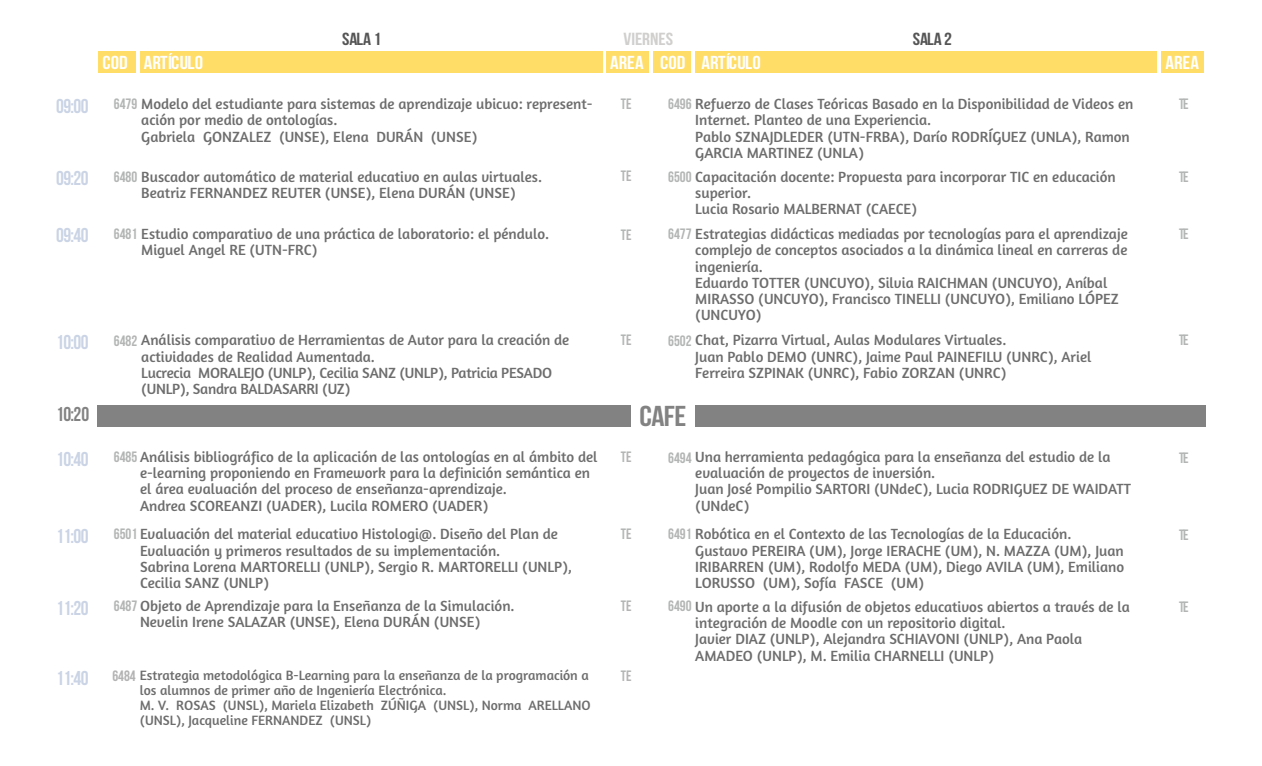
<style>
.page{position:relative;width:1262px;height:766px;background:#fff}
.page>*{position:absolute;margin:0;border:0;box-sizing:border-box;transform-origin:0 0}
.t1{font:28.75px "Bebas Neue";color:#828282;scale:1.12 1}
.t2{font:20px "Bebas Neue";letter-spacing:-.03em;color:#cad4e5}
.t3{font:20px "Bebas Neue";color:#828282}
.t4{font:18.75px "Bebas Neue";color:#fff;scale:1.12 1}
.t5{font:17.5px "Bebas Neue";letter-spacing:-.01em;color:#545554;scale:1.12 1}
.t6{font:17.5px "Bebas Neue";color:#d0cfce;scale:1.12 1}
.t7{font:15px/16.2px "Amaranth";color:#6d6d6d}
.t8{font:15px "Bebas Neue";color:#b3b4b4}
.t9{font:13.75px/15px "Amaranth";color:#6d6d6d}
.s1{font-family:"Bebas Neue";color:#b3b4b4}
.s2{font-family:"Bebas Neue";font-size:15px;color:#b3b3b3}
</style>
<div class="page">
<div style="left:97px;top:405px;width:534px;height:22px;background:#828282"></div>
<div style="left:140px;top:52px;width:462px;height:21px;background:#fd6"></div>
<div style="left:695px;top:52px;width:461px;height:21px;background:#fd6"></div>
<div style="left:606px;top:52px;width:42px;height:21px;background:#fd6"></div>
<div style="left:653px;top:52px;width:38px;height:21px;background:#fd6"></div>
<div style="left:98px;top:52px;width:38px;height:21px;background:#fd6"></div>
<div style="left:1161px;top:52px;width:42px;height:21px;background:#fd6"></div>
<div style="left:695px;top:405px;width:510px;height:22px;background:#828282"></div>
<p class="t5" style="left:342px;top:29px;width:37px">SALA 1</p>
<p class="t5" style="left:912px;top:29px;width:37px">SALA 2</p>
<p class="t6" style="left:623px;top:29px;width:46px">VIERNES</p>
<p class="t4" style="left:102px;top:52px;width:91px">COD ARTÍCULO</p>
<p class="t4" style="left:610px;top:52px;width:136px">AREA COD ARTÍCULO</p>
<p class="t4" style="left:1165px;top:52px;width:31px">AREA</p>
<h2 class="t2" style="left:56px;top:95px;width:34px">09:00</h2>
<p class="t7" style="left:114px;top:96px;width:480px"><span class="s1">6479</span> Modelo del estudiante para sistemas de aprendizaje ubicuo: represent-</p>
<p class="t7" style="left:141px;top:112px;width:337px">ación por medio de ontologías.<br>Gabriela GONZALEZ (UNSE), Elena DURÁN (UNSE)</p>
<p class="t7" style="left:141px;top:184px;width:375px">Beatriz FERNANDEZ REUTER (UNSE), Elena DURÁN (UNSE)</p>
<h2 class="t2" style="left:56px;top:167px;width:34px">09:20</h2>
<p class="t7" style="left:114px;top:168px;width:430px"><span class="s1">6480</span> Buscador automático de material educativo en aulas virtuales.</p>
<h2 class="t2" style="left:56px;top:224px;width:34px">09:40</h2>
<p class="t7" style="left:114px;top:226px;width:437px"><span class="s1">6481</span> Estudio comparativo de una práctica de laboratorio: el péndulo.</p>
<p class="t7" style="left:141px;top:242px;width:177px">Miguel Angel RE (UTN-FRC)</p>
<h2 class="t2" style="left:56px;top:330px;width:34px">10:00</h2>
<p class="t7" style="left:114px;top:332px;width:457px"><span class="s1">6482</span> Análisis comparativo de Herramientas de Autor para la creación de</p>
<p class="t7" style="left:141px;top:348px;width:412px">actividades de Realidad Aumentada.<br>Lucrecia MORALEJO (UNLP), Cecilia SANZ (UNLP), Patricia PESADO (UNLP), Sandra BALDASARRI (UZ)</p>
<p class="t8" style="left:620px;top:96px;width:12px">TE</p>
<p class="t7" style="left:668px;top:96px;width:467px"><span class="s1">6496</span> Refuerzo de Clases Teóricas Basado en la Disponibilidad de Videos en</p>
<p class="t7" style="left:695px;top:112px;width:436px">Internet. Planteo de una Experiencia.<br>Pablo SZNAJDLEDER (UTN-FRBA), Darío RODRÍGUEZ (UNLA), Ramon<br>GARCIA MARTINEZ (UNLA)</p>
<p class="t7" style="left:695px;top:184px;width:223px">superior.<br>Lucia Rosario MALBERNAT (CAECE)</p>
<p class="t7" style="left:695px;top:242px;width:433px">complejo de conceptos asociados a la dinámica lineal en carreras de ingeniería.<br>Eduardo TOTTER (UNCUYO), Silvia RAICHMAN (UNCUYO), Aníbal MIRASSO (UNCUYO), Francisco TINELLI (UNCUYO), Emiliano LÓPEZ (UNCUYO)</p>
<p class="t7" style="left:695px;top:348px;width:398px">Juan Pablo DEMO (UNRC), Jaime Paul PAINEFILU (UNRC), Ariel<br>Ferreira SZPINAK (UNRC), Fabio ZORZAN (UNRC)</p>
<p class="t8" style="left:620px;top:168px;width:12px">TE</p>
<p class="t7" style="left:668px;top:168px;width:449px"><span class="s1">6500</span> Capacitación docente: Propuesta para incorporar TIC en educación</p>
<p class="t8" style="left:620px;top:227px;width:12px">TE</p>
<p class="t7" style="left:668px;top:226px;width:461px"><span class="s1">6477</span> Estrategias didácticas mediadas por tecnologías para el aprendizaje</p>
<p class="t8" style="left:620px;top:332px;width:12px">TE</p>
<p class="t7" style="left:668px;top:332px;width:340px"><span class="s1">6502</span> Chat, Pizarra Virtual, Aulas Modulares Virtuales.</p>
<p class="t8" style="left:1178px;top:95px;width:11px">TE</p>
<p class="t8" style="left:1178px;top:168px;width:11px">TE</p>
<p class="t8" style="left:1178px;top:226px;width:11px">TE</p>
<p class="t8" style="left:1178px;top:332px;width:11px">TE</p>
<h2 class="t3" style="left:56px;top:402px;width:35px">10:20</h2>
<h1 class="t1" style="left:639px;top:400px;width:43px">CAFE</h1>
<h2 class="t2" style="left:56px;top:447px;width:34px">10:40</h2>
<p class="t7" style="left:114px;top:448px;width:485px"><span class="s1">6485</span> Análisis bibliográfico de la aplicación de las ontologías en al ámbito del</p>
<p class="t7" style="left:140px;top:464px;width:451px">e-learning proponiendo en Framework para la definición semántica en el área evaluación del proceso de enseñanza-aprendizaje.<br>Andrea SCOREANZI (UADER), Lucila ROMERO (UADER)</p>
<p class="t7" style="left:140px;top:542px;width:433px">Evaluación y primeros resultados de su implementación.<br>Sabrina Lorena MARTORELLI (UNLP), Sergio R. MARTORELLI (UNLP),<br>Cecilia SANZ (UNLP)</p>
<p class="t7" style="left:140px;top:613px;width:341px">Nevelin Irene SALAZAR (UNSE), Elena DURÁN (UNSE)</p>
<h2 class="t2" style="left:56px;top:525px;width:34px">11:00</h2>
<p class="t7" style="left:114px;top:526px;width:445px"><span class="s1">6501</span> Evaluación del material educativo Histologi@. Diseño del Plan de</p>
<h2 class="t2" style="left:56px;top:597px;width:34px">11:20</h2>
<p class="t7" style="left:114px;top:597px;width:402px"><span class="s1">6487</span> Objeto de Aprendizaje para la Enseñanza de la Simulación.</p>
<p class="t8" style="left:620px;top:448px;width:12px">TE</p>
<p class="t7" style="left:668px;top:448px;width:444px"><span class="s1">6494</span> Una herramienta pedagógica para la enseñanza del estudio de la</p>
<p class="t7" style="left:695px;top:464px;width:437px">evaluación de proyectos de inversión.<br>Juan José Pompilio SARTORI (UNdeC), Lucia RODRIGUEZ DE WAIDATT (UNdeC)</p>
<p class="t7" style="left:695px;top:542px;width:430px;text-align:justify">Gustavo PEREIRA (UM), Jorge IERACHE (UM), N. MAZZA (UM), Juan IRIBARREN (UM), Rodolfo MEDA (UM), Diego AVILA (UM), Emiliano LORUSSO (UM), Sofía FASCE (UM)</p>
<p class="t7" style="left:695px;top:614px;width:388px">integración de Moodle con un repositorio digital.<br>Javier DIAZ (UNLP), Alejandra SCHIAVONI (UNLP), Ana Paola<br>AMADEO (UNLP), M. Emilia CHARNELLI (UNLP)</p>
<p class="t8" style="left:620px;top:525px;width:12px">TE</p>
<p class="t7" style="left:668px;top:526px;width:405px"><span class="s1">6491</span> Robótica en el Contexto de las Tecnologías de la Educación.</p>
<p class="t8" style="left:620px;top:597px;width:12px">TE</p>
<p class="t7" style="left:668px;top:598px;width:463px"><span class="s1">6490</span> Un aporte a la difusión de objetos educativos abiertos a través de la</p>
<p class="t8" style="left:1178px;top:449px;width:11px">TE</p>
<p class="t8" style="left:1178px;top:526px;width:11px">TE</p>
<p class="t8" style="left:1178px;top:598px;width:11px">TE</p>
<h2 class="t2" style="left:56px;top:666px;width:34px">11:40</h2>
<p class="t9" style="left:140px;top:667px;width:452px;text-indent:-27px"><span class="s2">6484</span> Estrategia metodológica B-Learning para la enseñanza de la programación a los alumnos de primer año de Ingeniería Electrónica.<br>M. V. ROSAS (UNSL), Mariela Elizabeth ZÚÑIGA (UNSL), Norma ARELLANO (UNSL), Jacqueline FERNANDEZ (UNSL)</p>
<p class="t8" style="left:620px;top:667px;width:12px">TE</p>
</div>
